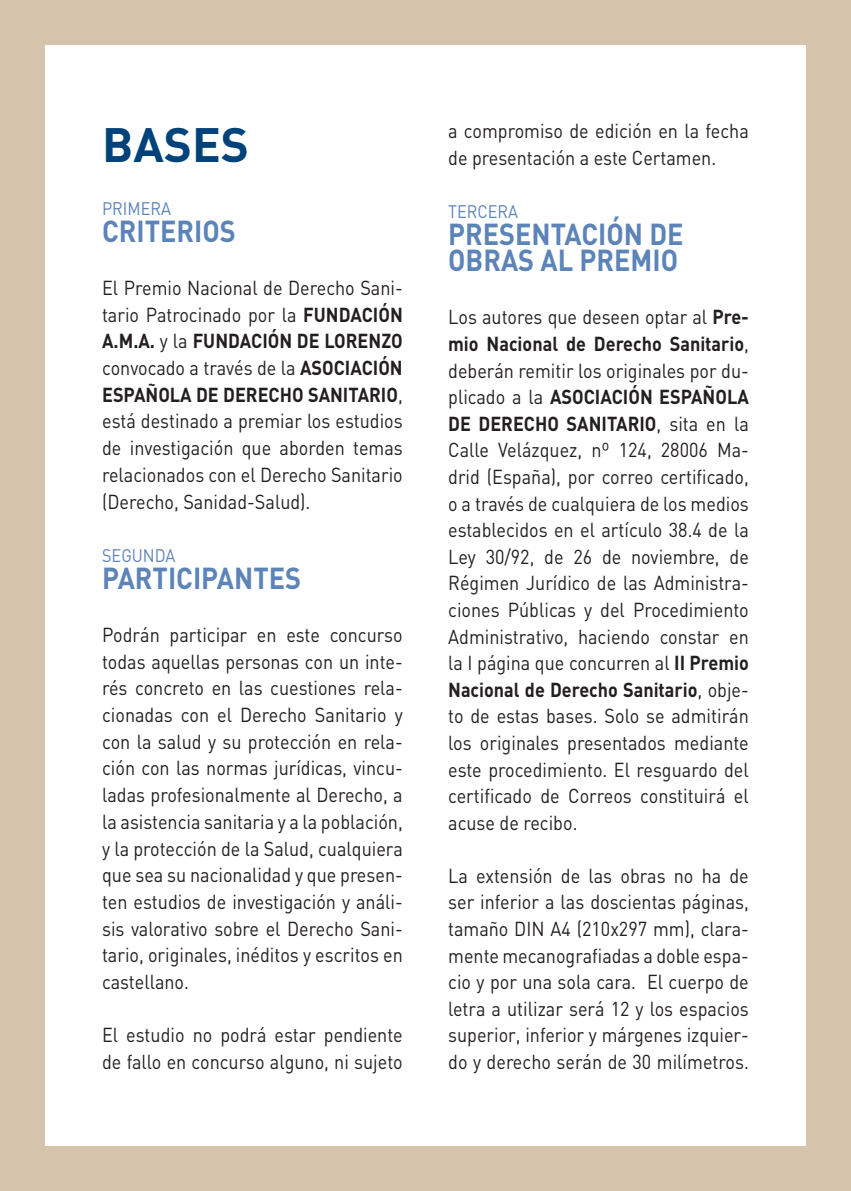
<style>
.page{position:relative;width:851px;height:1191px;background:#fff}
.page>*{position:absolute;margin:0;border:0;box-sizing:border-box;transform-origin:0 0}
.t1{font:700 47.6px "DIN";color:#00437a}
.t2{font:700 30px/26.6px "DIN";color:#5c84b8;scale:.9 1}
.t3{font:20px/26.6px "DIN";color:#231f20;text-align:justify;scale:.9 1}
.t4{font:18px "DIN";color:#5c84b8;scale:.9 1}
.s1{font-weight:700}
</style>
<div class="page">
<div style="left:0;top:0;width:850px;height:1191px;background:#d5c3ac"></div>
<div style="left:45px;top:45px;width:760px;height:1100px;background:#fff"></div>
<p class="t1" style="left:102px;top:113px;width:148px">BASES</p>
<p class="t4" style="left:102px;top:197px;width:78px">PRIMERA</p>
<p class="t2" style="left:102px;top:216px;width:150px">CRITERIOS</p>
<p class="t3" style="left:102px;top:274px;width:335px">El Premio Nacional de Derecho Sani&shy;tario Patrocinado por la <span class="s1">FUNDACIÓN A.M.A.</span> y la <span class="s1">FUNDACIÓN DE LORENZO </span>convocado a través de la <span class="s1">ASOCIACIÓN ESPAÑOLA DE DERECHO SANITARIO</span>, está destinado a premiar los estudios de investigación que aborden temas relacionados con el Derecho Sanitario (Derecho, Sanidad-Salud).</p>
<p class="t4" style="left:102px;top:544px;width:83px">SEGUNDA</p>
<p class="t2" style="left:102px;top:563px;width:222px">PARTICIPANTES</p>
<p class="t3" style="left:102px;top:621px;width:335px">Podrán participar en este concurso todas aquellas personas con un inte&shy;rés concreto en las cuestiones rela&shy;cionadas con el Derecho Sanitario y con la salud y su protección en rela&shy;ción con las normas jurídicas, vincu&shy;ladas profesionalmente al Derecho, a la asistencia sanitaria y a la población, y la protección de la Salud, cualquiera que sea su nacionalidad y que presen&shy;ten estudios de investigación y análi&shy;sis valorativo sobre el Derecho Sani&shy;tario, originales, inéditos y escritos en castellano.</p>
<p class="t3" style="left:102px;top:1021px;width:335px">El estudio no podrá estar pendiente de fallo en concurso alguno, ni sujeto</p>
<p class="t3" style="left:448px;top:117px;width:335px">a compromiso de edición en la fecha de presentación a este Certamen.</p>
<p class="t4" style="left:448px;top:200px;width:79px">TERCERA</p>
<p class="t2" style="left:448px;top:219px;width:263px">PRESENTACIÓN DE<br>OBRAS AL PREMIO</p>
<p class="t3" style="left:448px;top:303px;width:335px">Los autores que deseen optar al <span class="s1">Pre&shy;mio Nacional de Derecho Sanitario</span>, deberán remitir los originales por du&shy;plicado a la <span class="s1">ASOCIACIÓN ESPAÑOLA DE DERECHO SANITARIO</span>, sita en la Calle Velázquez, nº 124, 28006 Ma&shy;drid (España), por correo certificado, o a través de cualquiera de los medios establecidos en el artículo 38.4 de la Ley 30/92, de 26 de noviembre, de Régimen Jurídico de las Administra&shy;ciones Públicas y del Procedimiento Administrativo, haciendo constar en la I página que concurren al <span class="s1">II Premio Nacional de Derecho Sanitario</span>, obje&shy;to de estas bases. Solo se admitirán los originales presentados mediante este procedimiento. El resguardo del certificado de Correos constituirá el acuse de recibo.</p>
<p class="t3" style="left:448px;top:862px;width:335px">La extensión de las obras no ha de ser inferior a las doscientas páginas, tamaño DIN A4 (210x297 mm), clara&shy;mente mecanografiadas a doble espa&shy;cio y por una sola cara. El cuerpo de letra a utilizar será 12 y los espacios superior, inferior y márgenes izquier&shy;do y derecho serán de 30 milímetros.</p>
</div>
